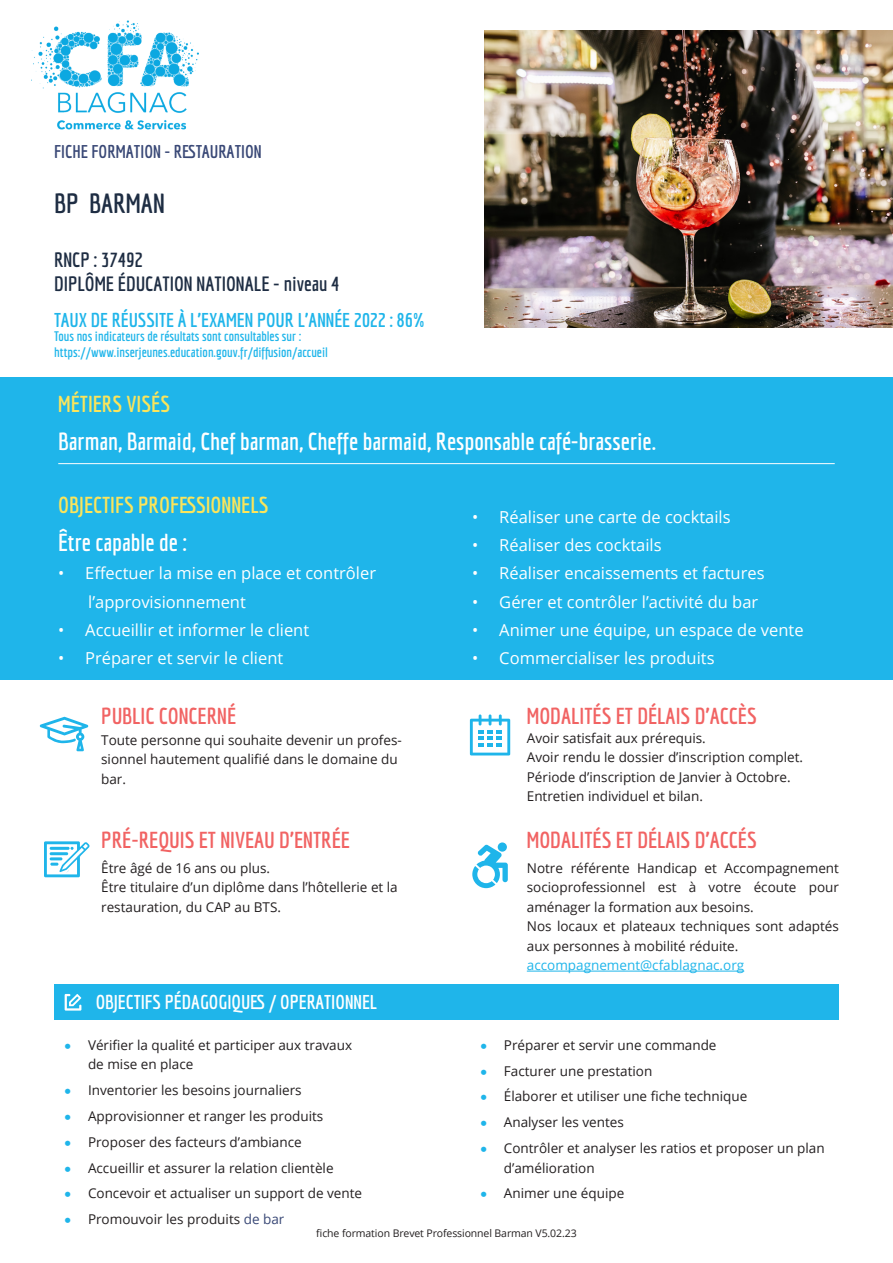
<style>
.page{position:relative;width:893px;height:1263px;background:#fff}
.page>*{position:absolute;margin:0;border:0;box-sizing:border-box;transform-origin:0 0}
.t1{font:700 27px "Economica";color:#1e2d43}
.t2{font:700 24px "Economica";color:#fff}
.t3{font:700 22.5px "Economica";color:#f16363}
.t4{font:700 22.5px "Economica";color:#fbe55b}
.t5{font:700 20.1px "Economica";color:#1e2d43}
.t6{font:700 19.5px "Economica";color:#1fb5ea}
.t7{font:700 19.5px "Economica";color:#fff}
.t8{font:700 18px "Economica";color:#394876}
.t9{font:16.5px "Open Sans";color:#fff}
.t10{font:13.5px/19.5px "Open Sans";color:#231f20}
.t11{font:700 13.5px "Economica";color:#1fb5ea}
.t12{font:13.5px "Open Sans";color:#1fb5ea}
.t13{font:10.5px "Open Sans";letter-spacing:-.01em;color:#231f20}
.s1{font-family:"Futura";font-weight:700;font-size:18px;color:#1fb5ea}
.s2{color:#394876}
</style>
<div class="page">
<img style="left:485px;top:31px;width:408px;height:297px">
<div style="left:0;top:378px;width:893px;height:302px;background:#1fb5ea"></div>
<div style="left:54px;top:984px;width:785px;height:36px;background:#1fb5ea"></div>
<img style="left:32px;top:20px;width:167px;height:110px">
<svg style="left:40px;top:717px;width:48px;height:34px"></svg>
<svg style="left:470px;top:714px;width:40px;height:41px"></svg>
<svg style="left:472px;top:844px;width:36px;height:44px"></svg>
<svg style="left:44px;top:841px;width:46px;height:36px"></svg>
<svg style="left:65px;top:994px;width:16px;height:16px"></svg>
<hr style="left:58px;top:463px;width:777px;height:1px;background:#fff">
<hr style="left:527px;top:971px;width:217px;height:1px;background:#1fb5ea">
<p class="t8" style="left:54px;top:141px;width:209px">FICHE FORMATION - RESTAURATION</p>
<p class="t1" style="left:54px;top:188px;width:112px">BP BARMAN</p>
<p class="t5" style="left:54px;top:248px;width:90px">RNCP : 37492</p>
<p class="t5" style="left:54px;top:272px;width:287px">DIPLÔME ÉDUCATION NATIONALE - niveau 4</p>
<p class="t11" style="left:54px;top:328px;width:249px">Tous nos indicateurs de résultats sont consultables sur :</p>
<p class="t11" style="left:54px;top:345px;width:275px">https://www.inserjeunes.education.gouv.fr/diffusion/accueil</p>
<p class="t6" style="left:54px;top:309px;width:373px">TAUX DE RÉUSSITE À L’EXAMEN POUR L’ANNÉE 2022 : 86%</p>
<p class="t4" style="left:58px;top:391px;width:113px">MÉTIERS VISÉS</p>
<p class="t2" style="left:58px;top:427px;width:599px">Barman, Barmaid, Chef barman, Cheffe barmaid, Responsable café-brasserie.</p>
<p class="t4" style="left:58px;top:492px;width:212px">OBJECTIFS PROFESSIONNELS</p>
<p class="t2" style="left:58px;top:529px;width:130px">Être capable de :</p>
<p class="t9" style="left:58px;top:562px;width:319px">• Effectuer la mise en place et contrôler</p>
<p class="t9" style="left:88px;top:590px;width:159px">l’approvisionnement</p>
<p class="t9" style="left:58px;top:619px;width:252px">• Accueillir et informer le client</p>
<p class="t9" style="left:58px;top:647px;width:227px">• Préparer et servir le client</p>
<p class="t3" style="left:101px;top:702px;width:136px">PUBLIC CONCERNÉ</p>
<p class="t10" style="left:101px;top:730px;width:302px">Toute personne qui souhaite devenir un profes&shy;sionnel hautement qualifié dans le domaine du bar.</p>
<p class="t3" style="left:101px;top:827px;width:250px">PRÉ-REQUIS ET NIVEAU D’ENTRÉE</p>
<p class="t10" style="left:101px;top:857px;width:170px">Être âgé de 16 ans ou plus.</p>
<p class="t10" style="left:101px;top:877px;width:298px">Être titulaire d’un diplôme dans l’hôtellerie et la restauration, du CAP au BTS.</p>
<p class="t7" style="left:96px;top:991px;width:283px">OBJECTIFS PÉDAGOGIQUES / OPERATIONNEL</p>
<p class="t9" style="left:472px;top:505px;width:260px">• Réaliser une carte de cocktails</p>
<p class="t9" style="left:472px;top:534px;width:191px">• Réaliser des cocktails</p>
<p class="t9" style="left:472px;top:562px;width:294px">• Réaliser encaissements et factures</p>
<p class="t9" style="left:472px;top:590px;width:287px">• Gérer et contrôler l’activité du bar</p>
<p class="t9" style="left:472px;top:619px;width:333px">• Animer une équipe, un espace de vente</p>
<p class="t9" style="left:472px;top:647px;width:244px">• Commercialiser les produits</p>
<p class="t3" style="left:527px;top:702px;width:231px">MODALITÉS ET DÉLAIS D’ACCÈS</p>
<p class="t10" style="left:527px;top:728px;width:181px">Avoir satisfait aux prérequis.</p>
<p class="t10" style="left:527px;top:747px;width:278px">Avoir rendu le dossier d’inscription complet.</p>
<p class="t10" style="left:527px;top:767px;width:265px">Période d’inscription de Janvier à Octobre.</p>
<p class="t10" style="left:527px;top:786px;width:178px">Entretien individuel et bilan.</p>
<p class="t3" style="left:527px;top:827px;width:231px">MODALITÉS ET DÉLAIS D’ACCÉS</p>
<p class="t10" style="left:527px;top:857px;width:314px;text-align:justify">Notre référente Handicap et Accompagnement socioprofessionnel est à votre écoute pour aménager la formation aux besoins.</p>
<p class="t10" style="left:527px;top:916px;width:314px">Nos locaux et plateaux techniques sont adaptés aux personnes à mobilité réduite.</p>
<p class="t12" style="left:527px;top:956px;width:219px">accompagnement@cfablagnac.org</p>
<p class="t10" style="left:63px;top:1035px;width:291px"><span class="s1">•</span> Vérifier la qualité et participer aux travaux</p>
<p class="t10" style="left:88px;top:1054px;width:107px">de mise en place</p>
<p class="t10" style="left:63px;top:1080px;width:241px"><span class="s1">•</span> Inventorier les besoins journaliers</p>
<p class="t10" style="left:63px;top:1106px;width:262px"><span class="s1">•</span> Approvisionner et ranger les produits</p>
<p class="t10" style="left:63px;top:1132px;width:241px"><span class="s1">•</span> Proposer des facteurs d’ambiance</p>
<p class="t10" style="left:63px;top:1157px;width:273px"><span class="s1">•</span> Accueillir et assurer la relation clientèle</p>
<p class="t10" style="left:63px;top:1183px;width:301px"><span class="s1">•</span> Concevoir et actualiser un support de vente</p>
<p class="t10" style="left:63px;top:1209px;width:223px"><span class="s1">•</span> Promouvoir les produits <span class="s2">de bar</span></p>
<p class="t10" style="left:478px;top:1035px;width:240px"><span class="s1">•</span> Préparer et servir une commande</p>
<p class="t10" style="left:478px;top:1060px;width:175px"><span class="s1">•</span> Facturer une prestation</p>
<p class="t10" style="left:478px;top:1086px;width:270px"><span class="s1">•</span> Élaborer et utiliser une fiche technique</p>
<p class="t10" style="left:478px;top:1112px;width:147px"><span class="s1">•</span> Analyser les ventes</p>
<p class="t10" style="left:478px;top:1138px;width:348px"><span class="s1">•</span> Contrôler et analyser les ratios et proposer un plan</p>
<p class="t10" style="left:504px;top:1157px;width:92px">d’amélioration</p>
<p class="t10" style="left:478px;top:1183px;width:147px"><span class="s1">•</span> Animer une équipe</p>
<p class="t13" style="left:316px;top:1225px;width:262px">fiche formation Brevet Professionnel Barman V5.02.23</p>
</div>
